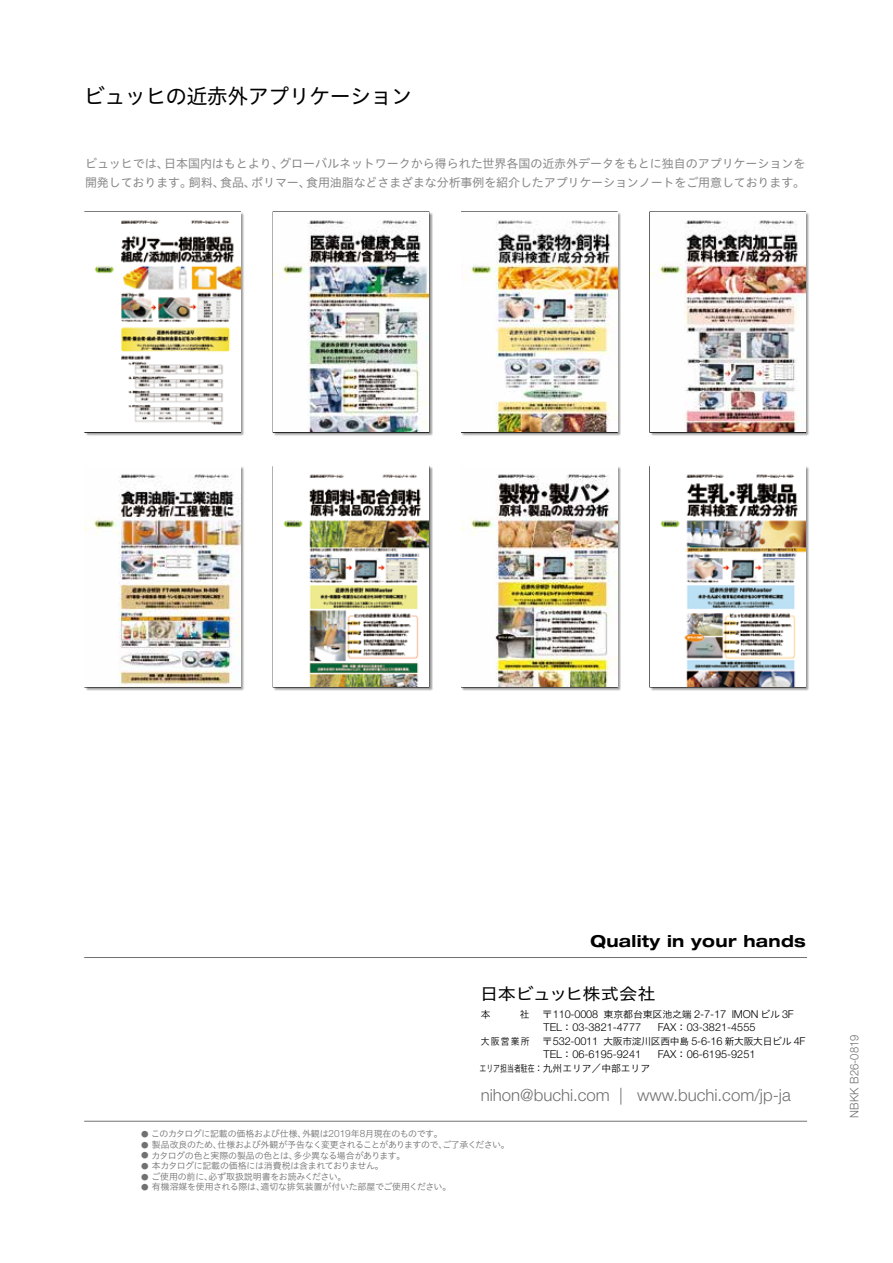
<style>
.page{position:relative;width:893px;height:1263px;background:#fff}
.page>*{position:absolute;margin:0;border:0;box-sizing:border-box;transform-origin:0 0}
.t1{font:21px "Hiragino UD Sans Std W4";letter-spacing:-.025em;color:#000}
.t2{font:300 16.8px "Helvetica Neue LT Std";color:#727171}
.t3{font:700 expanded 16.5px "Helvetica Neue LT Std";letter-spacing:.02em;color:#000}
.t4{font:16.5px "Hiragino UD Sans Std W4";letter-spacing:-.035em;color:#000;scale:1.1 1}
.t5{font:12px/19.5px "Hiragino UD Sans Std W4";letter-spacing:-.005em;color:#898989}
.t6{font:300 11.7px "Helvetica Neue LT Std";letter-spacing:.01em;color:#727171;scale:.95 1}
.t7{font:300 10.95px/13.5px "Helvetica Neue LT Std";letter-spacing:-.02em;color:#000}
.t8{font:300 10.95px "Helvetica Neue LT Std";color:#000}
.t9{font:9.75px "Hiragino UD Sans Std W3";letter-spacing:-.025em;color:#000}
.t10{font:9.75px "Hiragino UD Sans Std W3";color:#000;scale:.71 1}
.t11{font:9.75px "Hiragino UD Sans Std W3";color:#000;scale:.9 1}
.t12{font:9.75px "Hiragino UD Sans Std W3";color:#000}
.t13{font:9px "Hiragino UD Sans Std W3";letter-spacing:-.03em;color:#727171}
.s1{font-family:"Hiragino UD Sans Std W3";font-weight:400;font-size:9.75px}
.s2{font-family:"Helvetica Neue LT Std";font-weight:300;font-size:10.95px}
.s3{font-size:7.5px}
.s4{font-family:"Helvetica Neue LT Std";font-weight:300;font-size:10.05px}
</style>
<div class="page">
<hr style="left:84px;top:1121px;width:723px;height:1px;background:#727171">
<hr style="left:84px;top:957px;width:723px;height:1px;background:#727171">
<div style="left:85px;top:212px;width:160px;height:225px;background:#000;opacity:.4"></div>
<div style="left:85px;top:467px;width:160px;height:224px;background:#000;opacity:.4"></div>
<div style="left:273px;top:212px;width:160px;height:225px;background:#000;opacity:.4"></div>
<div style="left:273px;top:467px;width:160px;height:224px;background:#000;opacity:.4"></div>
<div style="left:461px;top:212px;width:160px;height:225px;background:#000;opacity:.4"></div>
<div style="left:461px;top:467px;width:160px;height:224px;background:#000;opacity:.4"></div>
<div style="left:650px;top:212px;width:160px;height:225px;background:#000;opacity:.4"></div>
<div style="left:650px;top:467px;width:160px;height:224px;background:#000;opacity:.4"></div>
<img style="left:85px;top:212px;width:155px;height:220px">
<img style="left:85px;top:467px;width:155px;height:220px">
<img style="left:273px;top:212px;width:156px;height:220px">
<img style="left:273px;top:467px;width:156px;height:220px">
<img style="left:462px;top:212px;width:155px;height:220px">
<img style="left:462px;top:467px;width:155px;height:220px">
<img style="left:650px;top:212px;width:155px;height:220px">
<img style="left:650px;top:467px;width:155px;height:220px">
<h1 class="t1" style="left:84px;top:80px;width:330px">ビュッヒの近赤外アプリケーション</h1>
<h3 class="t5" style="left:85px;top:153px;width:722px">ビュッヒでは、日本国内はもとより、グローバルネットワークから得られた世界各国の近赤外データをもとに独自のアプリケーションを開発しております。飼料、食品、ポリマー、食用油脂などさまざまな分析事例を紹介したアプリケーションノートをご用意しております。</h3>
<h3 class="t3" style="left:590px;top:931px;width:217px">Quality in your hands</h3>
<h3 class="t4" style="left:480px;top:981px;width:161px">日本ビュッヒ株式会社</h3>
<p class="t7" style="left:542px;top:1007px;width:253px"><span class="s1">〒</span>110-0008 <span class="s1">東京都台東区池之端</span> 2-7-17 IMON <span class="s1">ビル</span> 3F<br>TEL<span class="s1">：</span> 03-3821-4777</p>
<p class="t12" style="left:481px;top:1007px;width:11px">本</p>
<p class="t12" style="left:520px;top:1007px;width:11px">社</p>
<p class="t11" style="left:481px;top:1034px;width:56px">大阪営業所</p>
<p class="t8" style="left:658px;top:1021px;width:99px">FAX<span class="s1">：</span> 03-3821-4555</p>
<p class="t9" style="left:542px;top:1034px;width:264px">〒<span class="s2">532-0011</span> 大阪市淀川区西中島 <span class="s2">5-6-16</span> 新大阪大日ビル <span class="s2">4F</span></p>
<p class="t8" style="left:544px;top:1048px;width:99px">TEL<span class="s1">：</span> 06-6195-9241</p>
<p class="t8" style="left:658px;top:1048px;width:99px">FAX<span class="s1">：</span> 06-6195-9251</p>
<p class="t10" style="left:479px;top:1061px;width:242px">エリア担当者駐在：九州エリア／中部エリア</p>
<h2 class="t2" style="left:481px;top:1085px;width:311px">nihon@buchi.com | www.buchi.com/jp-ja</h2>
<p class="t13" style="left:141px;top:1127px;width:303px"><span class="s3">●</span> このカタログに記載の価格および仕様、外観は<span class="s4">2019</span>年<span class="s4">8</span>月現在のものです。</p>
<p class="t13" style="left:141px;top:1138px;width:370px"><span class="s3">●</span> 製品改良のため、仕様および外観が予告なく変更されることがありますので、ご了承ください。</p>
<p class="t13" style="left:141px;top:1148px;width:266px"><span class="s3">●</span> カタログの色と実際の製品の色とは、多少異なる場合があります。</p>
<p class="t13" style="left:141px;top:1159px;width:244px"><span class="s3">●</span> 本カタログに記載の価格には消費税は含まれておりません。</p>
<p class="t13" style="left:141px;top:1170px;width:207px"><span class="s3">●</span> ご使用の前に、必ず取扱説明書をお読みください。</p>
<p class="t13" style="left:141px;top:1180px;width:312px"><span class="s3">●</span> 有機溶媒を使用される際は、適切な排気装置が付いた部屋でご使用ください。</p>
<p class="t6" style="left:847px;top:1118px;width:89px;rotate:-90deg">NBKK B26-0819</p>
</div>
